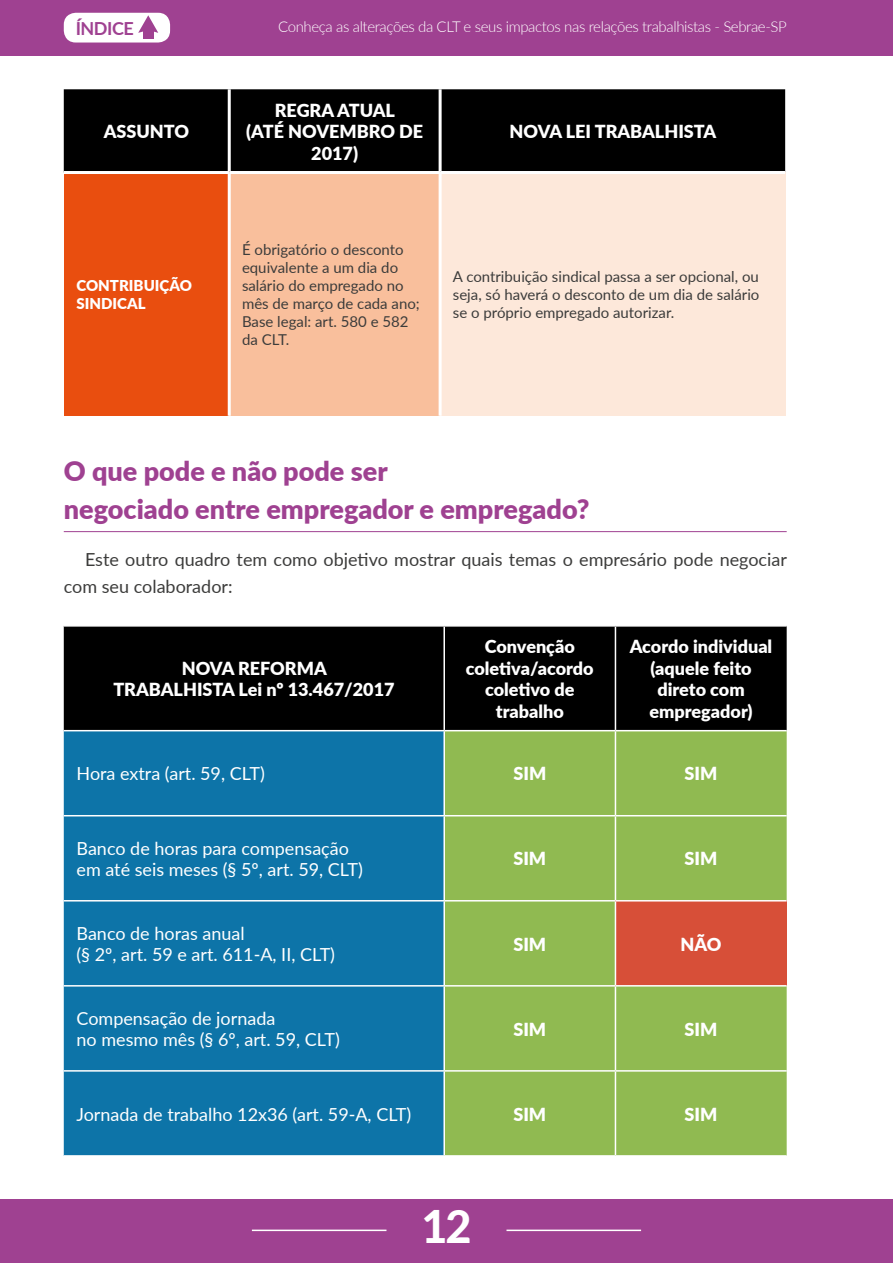
<style>
.page{position:relative;width:893px;height:1263px;background:#fff}
.page>*{position:absolute;margin:0;border:0;box-sizing:border-box;transform-origin:0 0}
.t1{font:800 45px "Lato";color:#fff}
.t2{font:900 27px/37.3px "Lato";color:#9f4191}
.t3{font:900 18px/21.6px "Lato";color:#fff;text-align:center}
.t4{font:18px/21.6px "Lato";color:#fff}
.t5{font:18px/26.5px "Lato";color:#3c3c3b}
.t6{font:700 18px "Lato";letter-spacing:-.025em;color:#9f4191}
.t7{font:15px/18px "Lato";color:#3c3c3b}
.t8{font:300 15px "Lato";letter-spacing:-.025em;color:#fff}
.t9{font:900 15px/18px "Lato";color:#fff}
</style>
<div class="page">
<div style="left:0;top:0;width:893px;height:55px;background:#9f4191"></div>
<div style="left:0;top:1199px;width:893px;height:64px;background:#9f4191"></div>
<div style="left:64px;top:13px;width:106px;height:30px;background:#fff;border-radius:12px"></div>
<svg style="left:138px;top:15px;width:20px;height:18px"></svg>
<div style="left:143px;top:28px;width:11px;height:11px;background:#9f4191"></div>
<hr style="left:252px;top:1229px;width:134px;height:2px;background:#fff">
<hr style="left:506px;top:1229px;width:135px;height:2px;background:#fff">
<hr style="left:64px;top:531px;width:723px;height:1px;background:#9f4191">
<div style="left:64px;top:89px;width:721px;height:82px;background:#000"></div>
<div style="left:64px;top:172px;width:165px;height:244px;background:#e94e0f"></div>
<div style="left:229px;top:172px;width:211px;height:244px;background:#f9bf9c"></div>
<div style="left:440px;top:172px;width:345px;height:244px;background:#fde8da"></div>
<hr style="left:228px;top:89px;width:3px;height:82px;background:#fff">
<hr style="left:439px;top:89px;width:3px;height:82px;background:#fff">
<hr style="left:64px;top:171px;width:165px;height:3px;background:#fff">
<hr style="left:229px;top:171px;width:211px;height:3px;background:#fff">
<hr style="left:440px;top:171px;width:345px;height:3px;background:#fff">
<hr style="left:228px;top:174px;width:3px;height:242px;background:#fff">
<hr style="left:439px;top:174px;width:3px;height:242px;background:#fff">
<div style="left:64px;top:627px;width:723px;height:103px;background:#000"></div>
<div style="left:64px;top:731px;width:379px;height:424px;background:#0d74a8"></div>
<div style="left:445px;top:731px;width:342px;height:424px;background:#90ba51"></div>
<div style="left:615px;top:901px;width:172px;height:85px;background:#d74f38"></div>
<hr style="left:443px;top:627px;width:2px;height:103px;background:#fff">
<hr style="left:615px;top:627px;width:1px;height:103px;background:#fff">
<hr style="left:615px;top:731px;width:1px;height:84px;background:#fff">
<hr style="left:64px;top:815px;width:380px;height:1px;background:#fff">
<hr style="left:444px;top:815px;width:171px;height:1px;background:#fff">
<hr style="left:615px;top:815px;width:172px;height:1px;background:#fff">
<hr style="left:615px;top:816px;width:1px;height:84px;background:#fff">
<hr style="left:64px;top:900px;width:380px;height:1px;background:#fff">
<hr style="left:444px;top:900px;width:171px;height:1px;background:#fff">
<hr style="left:615px;top:900px;width:172px;height:1px;background:#fff">
<hr style="left:615px;top:901px;width:1px;height:84px;background:#fff">
<hr style="left:64px;top:985px;width:380px;height:1px;background:#fff">
<hr style="left:444px;top:985px;width:171px;height:1px;background:#fff">
<hr style="left:615px;top:985px;width:172px;height:1px;background:#fff">
<hr style="left:615px;top:986px;width:1px;height:84px;background:#fff">
<hr style="left:64px;top:1070px;width:380px;height:1px;background:#fff">
<hr style="left:444px;top:1070px;width:171px;height:1px;background:#fff">
<hr style="left:615px;top:1070px;width:172px;height:1px;background:#fff">
<hr style="left:615px;top:1071px;width:1px;height:84px;background:#fff">
<p class="t6" style="left:76px;top:15px;width:60px">ÍNDICE</p>
<p class="t8" style="left:278px;top:17px;width:510px">Conheça as alterações da CLT e seus impactos nas relações trabalhistas - Sebrae-SP</p>
<p class="t3" style="left:104px;top:120px;width:87px">ASSUNTO</p>
<p class="t9" style="left:77px;top:276px;width:117px">CONTRIBUIÇÃO<br>SINDICAL</p>
<p class="t3" style="left:246px;top:98px;width:179px">REGRA ATUAL<br>(ATÉ NOVEMBRO DE<br>2017)</p>
<p class="t3" style="left:509px;top:120px;width:208px">NOVA LEI TRABALHISTA</p>
<p class="t7" style="left:242px;top:240px;width:179px">É obrigatório o desconto equivalente a um dia do salário do empregado no mês de março de cada ano;<br>Base legal: art. 580 e 582 da CLT.</p>
<p class="t7" style="left:453px;top:267px;width:308px;text-align:justify">A contribuição sindical passa a ser opcional, ou seja, só haverá o desconto de um dia de salário se o próprio empregado autorizar.</p>
<h2 class="t2" style="left:64px;top:451px;width:527px">O que pode e não pode ser<br>negociado entre empregador e empregado?</h2>
<p class="t5" style="left:64px;top:546px;width:725px;text-indent:21px">Este outro quadro tem como objetivo mostrar quais temas o empresário pode negociar com seu colaborador:</p>
<p class="t3" style="left:113px;top:656px;width:283px">NOVA REFORMA<br>TRABALHISTA Lei nº 13.467/2017</p>
<p class="t3" style="left:466px;top:635px;width:129px">Convenção coletiva/acordo coletivo de trabalho</p>
<p class="t3" style="left:630px;top:635px;width:144px">Acordo individual (aquele feito direto com empregador)</p>
<p class="t4" style="left:77px;top:762px;width:190px">Hora extra (art. 59, CLT)</p>
<p class="t3" style="left:513px;top:762px;width:34px">SIM</p>
<p class="t3" style="left:685px;top:762px;width:34px">SIM</p>
<p class="t4" style="left:77px;top:836px;width:288px">Banco de horas para compensação em até seis meses (§ 5º, art. 59, CLT)</p>
<p class="t3" style="left:513px;top:847px;width:34px">SIM</p>
<p class="t3" style="left:685px;top:847px;width:34px">SIM</p>
<p class="t4" style="left:77px;top:922px;width:260px">Banco de horas anual<br>(§ 2º, art. 59 e art. 611-A, II, CLT)</p>
<p class="t3" style="left:513px;top:932px;width:34px">SIM</p>
<p class="t3" style="left:680px;top:932px;width:43px">NÃO</p>
<p class="t4" style="left:77px;top:1007px;width:265px">Compensação de jornada<br>no mesmo mês (§ 6º, art. 59, CLT)</p>
<p class="t3" style="left:513px;top:1017px;width:34px">SIM</p>
<p class="t3" style="left:685px;top:1017px;width:34px">SIM</p>
<p class="t4" style="left:76px;top:1102px;width:336px">Jornada de trabalho 12x36 (art. 59-A, CLT)</p>
<p class="t3" style="left:513px;top:1102px;width:34px">SIM</p>
<p class="t3" style="left:685px;top:1102px;width:34px">SIM</p>
<h1 class="t1" style="left:421px;top:1193px;width:51px">12</h1>
</div>
